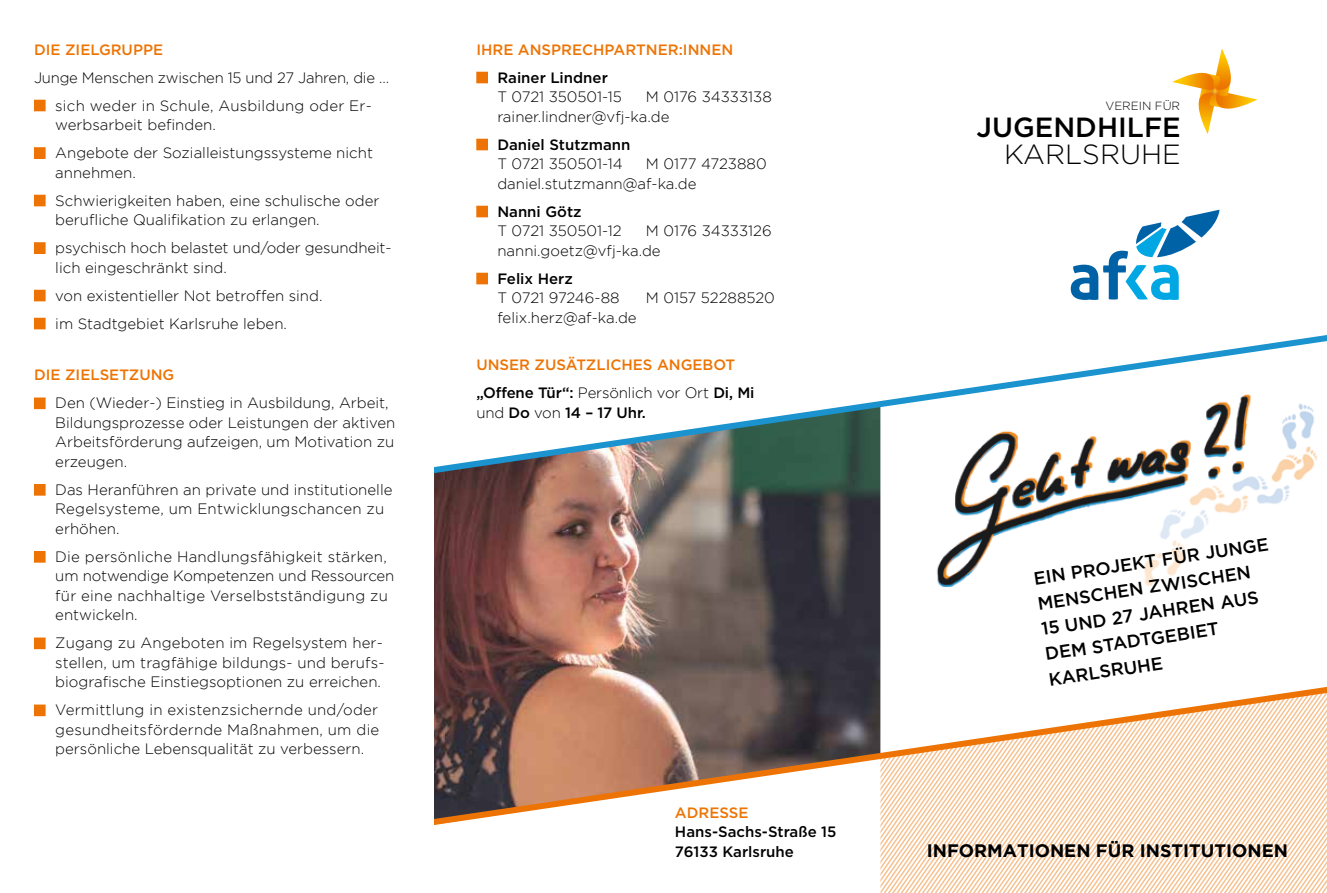
<style>
.page{position:relative;width:1327px;height:893px;background:#fff}
.page>*{position:absolute;margin:0;border:0;box-sizing:border-box;transform-origin:0 0}
.t1{font:500 27.75px "Gotham";color:#000}
.t2{font:300 27.75px "Gotham";color:#000}
.t3{font:500 18px/25.7px "Gotham";color:#000}
.t4{font:700 18px "Gotham";color:#000}
.t5{font:300 15px/19.5px "Gotham";color:#000}
.t6{font:500 15px/28px "Gotham";color:#ed7404}
.t7{font:500 15px/19.5px "Gotham";color:#000}
.t8{font:300 11.85px "Gotham";color:#000}
.s1{color:#000}
.s2{font-weight:300;color:#000}
.s3{font-weight:300}
</style>
<div class="page">
<img style="left:434px;top:477px;width:446px;height:205px">
<img style="left:937px;top:477px;width:366px;height:110px">
<svg style="left:1051px;top:829px;width:276px;height:64px"></svg>
<div style="left:477px;top:72px;width:10px;height:11px;background:#ed7404"></div>
<div style="left:476px;top:72px;width:12px;height:11px;border:1px solid #ed7404"></div>
<div style="left:477px;top:139px;width:10px;height:11px;background:#ed7404"></div>
<div style="left:476px;top:139px;width:12px;height:11px;border:1px solid #ed7404"></div>
<div style="left:477px;top:206px;width:10px;height:11px;background:#ed7404"></div>
<div style="left:476px;top:206px;width:12px;height:11px;border:1px solid #ed7404"></div>
<div style="left:477px;top:273px;width:10px;height:11px;background:#ed7404"></div>
<div style="left:476px;top:273px;width:12px;height:11px;border:1px solid #ed7404"></div>
<div style="left:34px;top:100px;width:11px;height:11px;background:#ed7404"></div>
<div style="left:34px;top:100px;width:12px;height:11px;border:1px solid #ed7404"></div>
<div style="left:34px;top:148px;width:11px;height:10px;background:#ed7404"></div>
<div style="left:34px;top:147px;width:12px;height:12px;border:1px solid #ed7404"></div>
<div style="left:34px;top:195px;width:11px;height:11px;background:#ed7404"></div>
<div style="left:34px;top:195px;width:12px;height:11px;border:1px solid #ed7404"></div>
<div style="left:34px;top:243px;width:11px;height:10px;background:#ed7404"></div>
<div style="left:34px;top:242px;width:12px;height:12px;border:1px solid #ed7404"></div>
<div style="left:34px;top:290px;width:11px;height:11px;background:#ed7404"></div>
<div style="left:34px;top:290px;width:12px;height:11px;border:1px solid #ed7404"></div>
<div style="left:34px;top:318px;width:11px;height:11px;background:#ed7404"></div>
<div style="left:34px;top:318px;width:12px;height:11px;border:1px solid #ed7404"></div>
<div style="left:34px;top:398px;width:11px;height:11px;background:#ed7404"></div>
<div style="left:34px;top:398px;width:12px;height:11px;border:1px solid #ed7404"></div>
<div style="left:34px;top:484px;width:11px;height:11px;background:#ed7404"></div>
<div style="left:34px;top:484px;width:12px;height:11px;border:1px solid #ed7404"></div>
<div style="left:34px;top:551px;width:11px;height:11px;background:#ed7404"></div>
<div style="left:34px;top:551px;width:12px;height:12px;border:1px solid #ed7404"></div>
<div style="left:34px;top:638px;width:11px;height:11px;background:#ed7404"></div>
<div style="left:34px;top:638px;width:12px;height:11px;border:1px solid #ed7404"></div>
<div style="left:34px;top:705px;width:11px;height:11px;background:#ed7404"></div>
<div style="left:34px;top:705px;width:12px;height:11px;border:1px solid #ed7404"></div>
<img style="left:1200px;top:91px;width:7px;height:2px">
<img style="left:1198px;top:93px;width:12px;height:41px">
<img style="left:1207px;top:91px;width:2px;height:17px">
<img style="left:1209px;top:91px;width:48px;height:34px">
<img style="left:1212px;top:97px;width:18px;height:2px">
<img style="left:1212px;top:49px;width:35px;height:48px">
<img style="left:1216px;top:73px;width:6px;height:18px">
<img style="left:1172px;top:73px;width:44px;height:18px">
<svg style="left:1211px;top:88px;width:7px;height:7px"></svg>
<svg style="left:434px;top:335px;width:893px;height:142px"></svg>
<svg style="left:434px;top:682px;width:893px;height:147px"></svg>
<svg style="left:1070px;top:210px;width:149px;height:90px"></svg>
<p class="t6" style="left:34px;top:35px;width:131px">DIE ZIELGRUPPE</p>
<p class="t5" style="left:34px;top:64px;width:357px;line-height:28px;text-align:center">Junge Menschen zwischen 15 und 27 Jahren, die … sich weder in Schule, Ausbildung oder Er-</p>
<p class="t5" style="left:55px;top:111px;width:319px;line-height:28px">werbsarbeit befinden.<br>Angebote der Sozialleistungssysteme nicht</p>
<p class="t5" style="left:55px;top:159px;width:326px;line-height:28px">annehmen.<br>Schwierigkeiten haben, eine schulische oder</p>
<p class="t5" style="left:55px;top:206px;width:338px;line-height:28px">berufliche Qualifikation zu erlangen. psychisch hoch belastet und/oder gesundheit-</p>
<p class="t5" style="left:55px;top:254px;width:269px;line-height:28px">lich eingeschränkt sind.<br>von existentieller Not betroffen sind. im Stadtgebiet Karlsruhe leben.</p>
<p class="t6" style="left:34px;top:361px;width:142px">DIE ZIELSETZUNG</p>
<p class="t5" style="left:55px;top:394px;width:342px">Den (Wieder-) Einstieg in Ausbildung, Arbeit, Bildungsprozesse oder Leistungen der aktiven Arbeitsförderung aufzeigen, um Motivation zu erzeugen.</p>
<p class="t5" style="left:55px;top:480px;width:339px">Das Heranführen an private und institutionelle<br>Regelsysteme, um Entwicklungschancen zu erhöhen.</p>
<p class="t5" style="left:55px;top:547px;width:340px">Die persönliche Handlungsfähigkeit stärken, um notwendige Kompetenzen und Ressourcen für eine nachhaltige Verselbstständigung zu entwickeln.</p>
<p class="t5" style="left:55px;top:634px;width:331px;text-align:justify">Zugang zu Angeboten im Regelsystem her&shy;stellen, um tragfähige bildungs- und berufs&shy;biografische Einstiegsoptionen zu erreichen.</p>
<p class="t5" style="left:55px;top:701px;width:325px;text-align:justify">Vermittlung in existenzsichernde und/oder gesundheitsfördernde Maßnahmen, um die persönliche Lebensqualität zu verbessern.</p>
<p class="t6" style="left:476px;top:35px;width:258px">IHRE ANSPRECHPARTNER:INNEN</p>
<p class="t7" style="left:497px;top:68px;width:112px">Rainer Lindner</p>
<p class="t5" style="left:497px;top:88px;width:126px">T 0721 350501-15</p>
<p class="t5" style="left:497px;top:88px;width:276px;text-indent:148px">M 0176 34333138 rainer.lindner@vfj-ka.de</p>
<p class="t7" style="left:497px;top:135px;width:135px">Daniel Stutzmann</p>
<p class="t5" style="left:497px;top:155px;width:127px">T 0721 350501-14</p>
<p class="t5" style="left:497px;top:155px;width:271px;text-indent:149px">M 0177 4723880 daniel.stutzmann@af-ka.de</p>
<p class="t7" style="left:497px;top:202px;width:86px">Nanni Götz</p>
<p class="t5" style="left:497px;top:222px;width:126px">T 0721 350501-12</p>
<p class="t5" style="left:497px;top:222px;width:276px;text-indent:149px">M 0176 34333126 nanni.goetz@vfj-ka.de</p>
<p class="t7" style="left:497px;top:269px;width:77px">Felix Herz</p>
<p class="t5" style="left:497px;top:289px;width:124px">T 0721 97246-88</p>
<p class="t5" style="left:646px;top:289px;width:130px">M 0157 52288520</p>
<p class="t5" style="left:497px;top:308px;width:141px">felix.herz@af-ka.de</p>
<p class="t6" style="left:476px;top:351px;width:280px">UNSER ZUSÄTZLICHES ANGEBOT <span class="s1">„Offene Tür“:</span> <span class="s2">Persönlich vor Ort</span> <span class="s1">Di, Mi</span></p>
<p class="t7" style="left:476px;top:403px;width:171px"><span class="s3">und</span> Do <span class="s3">von</span> 14 – 17 Uhr.</p>
<p class="t6" style="left:675px;top:798px;width:75px">ADRESSE</p>
<p class="t7" style="left:675px;top:822px;width:163px">Hans-Sachs-Straße 15<br>76133 Karlsruhe</p>
<p class="t8" style="left:1105px;top:100px;width:76px">VEREIN FÜR</p>
<h1 class="t1" style="left:976px;top:112px;width:206px">JUGENDHILFE</h1>
<h1 class="t2" style="left:1004px;top:140px;width:178px">KARLSRUHE</h1>
<p class="t3" style="left:1032px;top:565px;width:239px;rotate:-8deg">EIN PROJEKT FÜR JUNGE<br>MENSCHEN ZWISCHEN<br>15 UND 27 JAHREN AUS<br>DEM STADTGEBIET<br>KARLSRUHE</p>
<p class="t4" style="left:927px;top:843px;width:363px">INFORMATIONEN FÜR INSTITUTIONEN</p>
</div>
